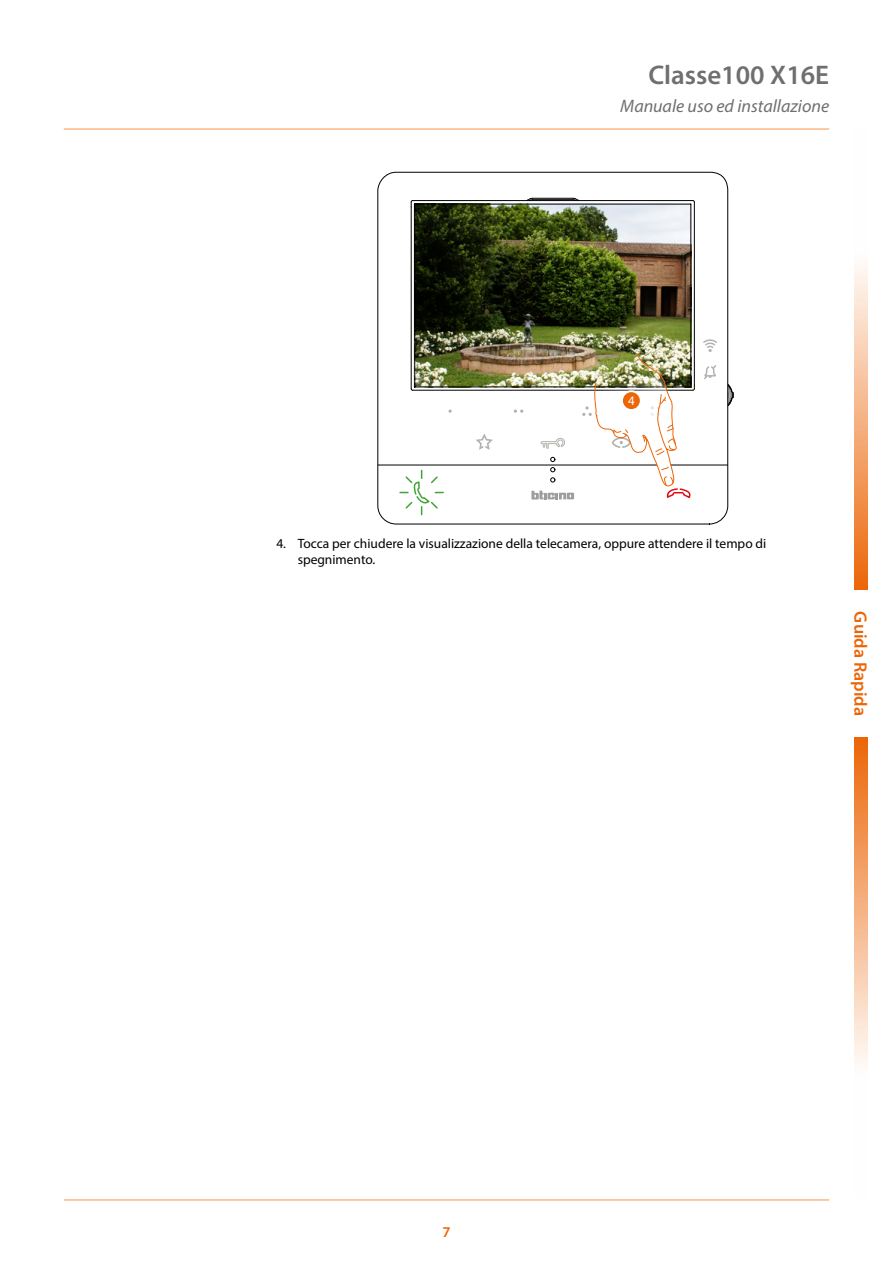
<style>
.page{position:relative;width:893px;height:1263px;background:#fff}
.page>*{position:absolute;margin:0;border:0;box-sizing:border-box;transform-origin:0 0}
.t1{font:600 27px "Myriad Pro";color:#706f6f}
.t2{font:italic 18px "Myriad Pro";color:#706f6f}
.t3{font:600 18px "Myriad Pro";color:#ec6608}
.t4{font:600 15px "Myriad Pro";color:#ec6608}
.t5{font:13.5px/16.2px "Myriad Pro";color:#000}
.t6{font:13.05px "Myriad Pro";color:#fff}
</style>
<div class="page">
<hr style="left:64px;top:128px;width:765px;height:2px;background:#f8b887">
<hr style="left:64px;top:1199px;width:765px;height:2px;background:#f8b887">
<svg style="left:854px;top:265px;width:14px;height:325px;background:#f4ae7d"></svg>
<svg style="left:854px;top:737px;width:14px;height:327px;background:#f4ae7d"></svg>
<svg style="left:728px;top:382px;width:6px;height:26px"></svg>
<svg style="left:377px;top:171px;width:351px;height:354px"></svg>
<svg style="left:550px;top:457px;width:5px;height:25px"></svg>
<hr style="left:532px;top:198px;width:41px;height:1px;background:#000">
<svg style="left:572px;top:197px;width:8px;height:5px"></svg>
<hr style="left:532px;top:199px;width:41px;height:1px;background:#000">
<svg style="left:526px;top:197px;width:7px;height:5px"></svg>
<hr style="left:414px;top:387px;width:277px;height:1px;background:#000">
<hr style="left:691px;top:204px;width:1px;height:183px;background:#000">
<hr style="left:414px;top:203px;width:277px;height:1px;background:#000">
<hr style="left:413px;top:390px;width:280px;height:1px;background:#000">
<hr style="left:411px;top:207px;width:1px;height:182px;background:#000">
<hr style="left:413px;top:200px;width:280px;height:1px;background:#000">
<svg style="left:410px;top:200px;width:4px;height:7px"></svg>
<hr style="left:694px;top:202px;width:1px;height:183px;background:#000">
<svg style="left:531px;top:491px;width:43px;height:8px"></svg>
<hr style="left:378px;top:465px;width:349px;height:1px;background:#000">
<svg style="left:541px;top:438px;width:24px;height:11px"></svg>
<svg style="left:476px;top:434px;width:17px;height:16px"></svg>
<svg style="left:514px;top:410px;width:9px;height:3px"></svg>
<svg style="left:448px;top:410px;width:4px;height:3px"></svg>
<svg style="left:704px;top:365px;width:12px;height:14px"></svg>
<svg style="left:703px;top:339px;width:14px;height:13px"></svg>
<svg style="left:400px;top:470px;width:43px;height:45px"></svg>
<img style="left:415px;top:205px;width:275px;height:181px">
<hr style="left:415px;top:386px;width:276px;height:1px;background:#000">
<hr style="left:414px;top:204px;width:1px;height:183px;background:#000">
<hr style="left:690px;top:204px;width:1px;height:183px;background:#000">
<hr style="left:415px;top:204px;width:276px;height:1px;background:#000">
<img style="left:582px;top:352px;width:113px;height:146px">
<svg style="left:621px;top:390px;width:21px;height:21px"></svg>
<div style="left:623px;top:392px;width:17px;height:17px;background:#ec6608;border-radius:50%"></div>
<h1 class="t1" style="left:648px;top:58px;width:182px">Classe100 X16E</h1>
<h2 class="t2" style="left:620px;top:95px;width:210px">Manuale uso ed installazione</h2>
<p class="t6" style="left:628px;top:393px;width:8px">4</p>
<p class="t5" style="left:298px;top:535px;width:470px;text-indent:-21px">4. Tocca per chiudere la visualizzazione della telecamera, oppure attendere il tempo di spegnimento.</p>
<h2 class="t3" style="left:872px;top:611px;width:106px;rotate:90deg">Guida Rapida</h2>
<p class="t4" style="left:442px;top:1222px;width:10px">7</p>
</div>
